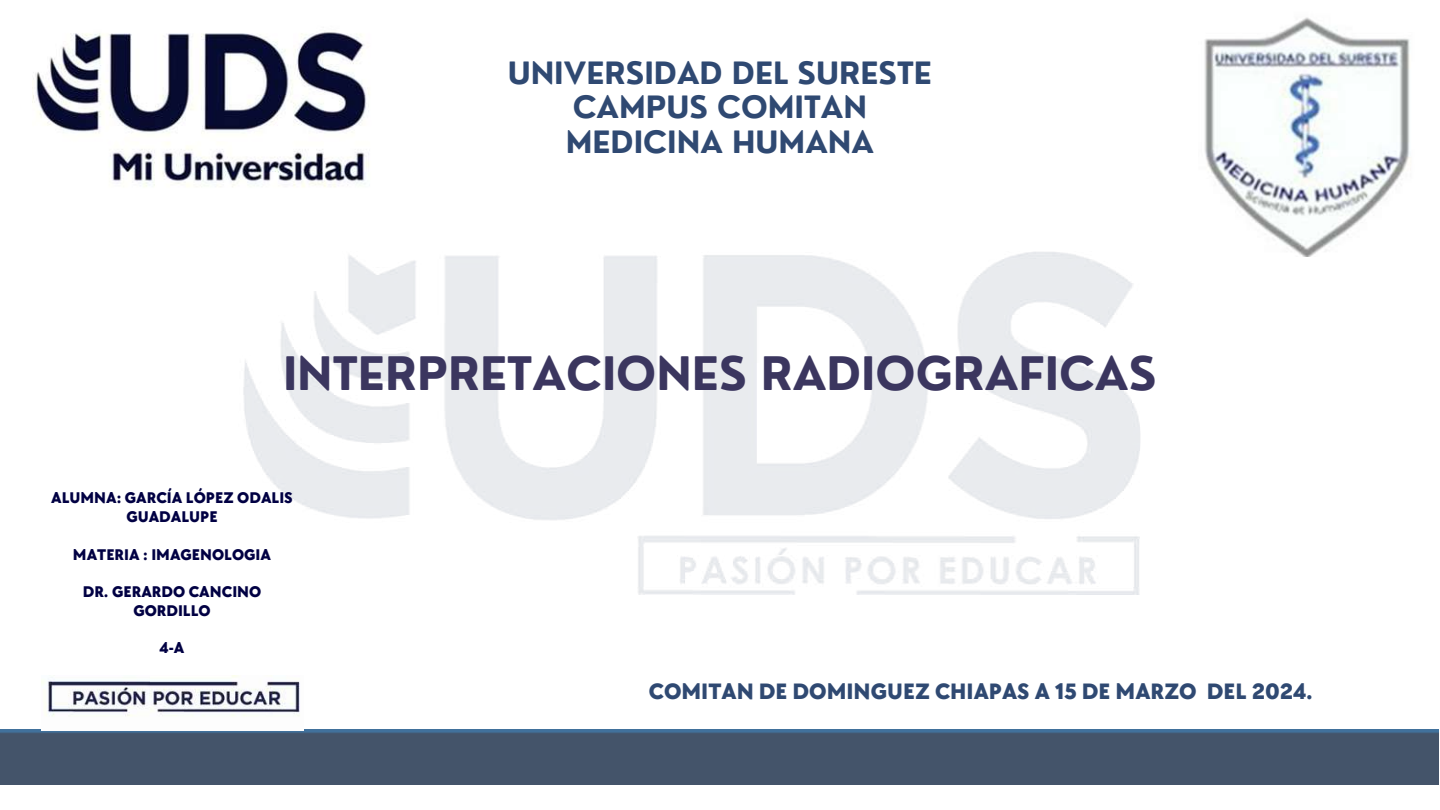
<style>
.page{position:relative;width:1440px;height:810px;background:#fff}
.page>*{position:absolute;margin:0;border:0;box-sizing:border-box;transform-origin:0 0}
.t1{font:700 45px "Nourd";color:#3b365f}
.t2{font:700 30px/34.5px "Nourd";color:#2f4972;text-align:center}
.t3{font:800 23px "TT Chocolates";color:#2f4972}
.t4{font:800 16px/18.8px "TT Chocolates";color:#010043;text-align:center}
</style>
<div class="page">
<img style="left:33px;top:32px;width:336px;height:155px">
<img style="left:1204px;top:17px;width:206px;height:239px">
<img style="left:243px;top:252px;width:897px;height:342px">
<div style="left:0;top:729px;width:1438px;height:55px;background:#44546a"></div>
<img style="left:41px;top:675px;width:262px;height:55px">
<h2 class="t2" style="left:508px;top:55px;width:426px">UNIVERSIDAD DEL SURESTE<br>CAMPUS COMITAN<br>MEDICINA HUMANA</h2>
<h1 class="t1" style="left:283px;top:345px;width:875px">INTERPRETACIONES RADIOGRAFICAS</h1>
<p class="t4" style="left:51px;top:489px;width:243px">ALUMNA: GARCÍA LÓPEZ ODALIS<br>GUADALUPE</p>
<p class="t4" style="left:73px;top:545px;width:200px">MATERIA : IMAGENOLOGIA</p>
<p class="t4" style="left:83px;top:583px;width:180px">DR. GERARDO CANCINO<br>GORDILLO</p>
<p class="t4" style="left:160px;top:639px;width:26px">4-A</p>
<h3 class="t3" style="left:649px;top:678px;width:666px">COMITAN DE DOMINGUEZ CHIAPAS A 15 DE MARZO DEL 2024.</h3>
</div>
